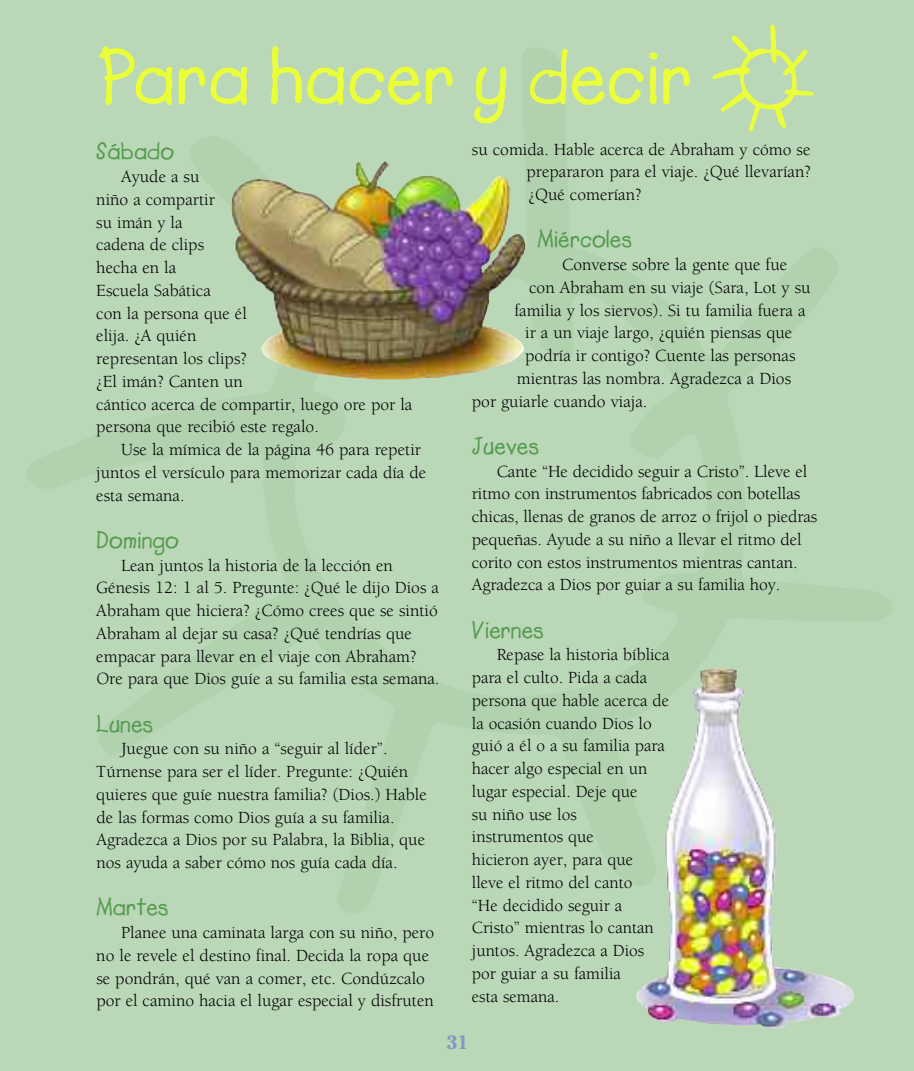
<style>
.page{position:relative;width:914px;height:1071px;background:#bad7b8}
.page>*{position:absolute;margin:0;border:0;box-sizing:border-box;transform-origin:0 0}
.t1{font:700 78.75px "Lemonade";color:#ebff38}
.t2{font:700 24.5px "Lemonade";color:#549b4d}
.t3{font:700 19.25px "Cheltenham";color:#8496c6}
.t4{font:17.5px/22.8px "Berkeley";color:#000}
</style>
<div class="page">
<svg style="left:712px;top:25px;width:101px;height:106px"></svg>
<img style="left:636px;top:669px;width:218px;height:360px">
<img style="left:231px;top:161px;width:295px;height:218px">
<h1 class="t1" style="left:98px;top:30px;width:596px">Para hacer y decir</h1>
<h2 class="t2" style="left:96px;top:137px;width:79px">Sábado</h2>
<p class="t4" style="left:96px;top:167px;width:317px;text-indent:25px">Ayude a su<br>niño a compartir<br>su imán y la<br>cadena de clips<br>hecha en la<br>Escuela Sabática<br>con la persona que él<br>elija. ¿A quién<br>representan los clips?<br>¿El imán? Canten un<br>cántico acerca de compartir, luego ore por la persona que recibió este regalo.</p>
<p class="t4" style="left:96px;top:440px;width:331px;text-indent:25px">Use la mímica de la página 46 para repetir juntos el versículo para memorizar cada día de esta semana.</p>
<h2 class="t2" style="left:96px;top:525px;width:84px">Domingo</h2>
<p class="t4" style="left:96px;top:555px;width:345px;text-indent:25px">Lean juntos la historia de la lección en Génesis 12: 1 al 5. Pregunte: ¿Qué le dijo Dios a Abraham que hiciera? ¿Cómo crees que se sintió Abraham al dejar su casa? ¿Qué tendrías que empacar para llevar en el viaje con Abraham?<br>Ore para que Dios guíe a su familia esta semana.</p>
<h2 class="t2" style="left:96px;top:709px;width:59px">Lunes</h2>
<p class="t4" style="left:96px;top:739px;width:332px;text-indent:25px">Juegue con su niño a “seguir al líder”.<br>Túrnense para ser el líder. Pregunte: ¿Quién quieres que guíe nuestra familia? (Dios.) Hable de las formas como Dios guía a su familia.<br>Agradezca a Dios por su Palabra, la Biblia, que nos ayuda a saber cómo nos guía cada día.</p>
<h2 class="t2" style="left:96px;top:893px;width:74px">Martes</h2>
<p class="t4" style="left:96px;top:923px;width:339px;text-indent:25px">Planee una caminata larga con su niño, pero no le revele el destino final. Decida la ropa que se pondrán, qué van a comer, etc. Condúzcalo por el camino hacia el lugar especial y disfruten</p>
<p class="t4" style="left:526px;top:139px;width:286px;text-align:justify;text-indent:-55px">su comida. Hable acerca de Abraham y cómo se prepararon para el viaje. ¿Qué llevarían? ¿Qué comerían?</p>
<h2 class="t2" style="left:537px;top:224px;width:97px">Miércoles</h2>
<p class="t4" style="left:562px;top:255px;width:227px">Converse sobre la gente que fue</p>
<p class="t4" style="left:529px;top:277px;width:283px">con Abraham en su viaje (Sara, Lot y su</p>
<p class="t4" style="left:514px;top:300px;width:292px">familia y los siervos). Si tu familia fuera a</p>
<p class="t4" style="left:525px;top:323px;width:268px">ir a un viaje largo, ¿quién piensas que</p>
<p class="t4" style="left:525px;top:346px;width:272px">podría ir contigo? Cuente las personas</p>
<p class="t4" style="left:517px;top:368px;width:276px">mientras las nombra. Agradezca a Dios</p>
<p class="t4" style="left:472px;top:391px;width:177px">por guiarle cuando viaja.</p>
<h2 class="t2" style="left:472px;top:431px;width:69px">Jueves</h2>
<p class="t4" style="left:472px;top:461px;width:347px;text-indent:25px">Cante “He decidido seguir a Cristo”. Lleve el ritmo con instrumentos fabricados con botellas chicas, llenas de granos de arroz o frijol o piedras pequeñas. Ayude a su niño a llevar el ritmo del corito con estos instrumentos mientras cantan.<br>Agradezca a Dios por guiar a su familia hoy.</p>
<h2 class="t2" style="left:472px;top:615px;width:74px">Viernes</h2>
<p class="t4" style="left:472px;top:645px;width:199px;text-indent:25px">Repase la historia bíblica para el culto. Pida a cada persona que hable acerca de la ocasión cuando Dios lo guió a él o a su familia para hacer algo especial en un lugar especial. Deje que<br>su niño use los instrumentos que<br>hicieron ayer, para que<br>lleve el ritmo del canto<br>“He decidido seguir a<br>Cristo” mientras lo cantan juntos. Agradezca a Dios por guiar a su familia<br>esta semana.</p>
<p class="t3" style="left:446px;top:1035px;width:23px">31</p>
</div>
